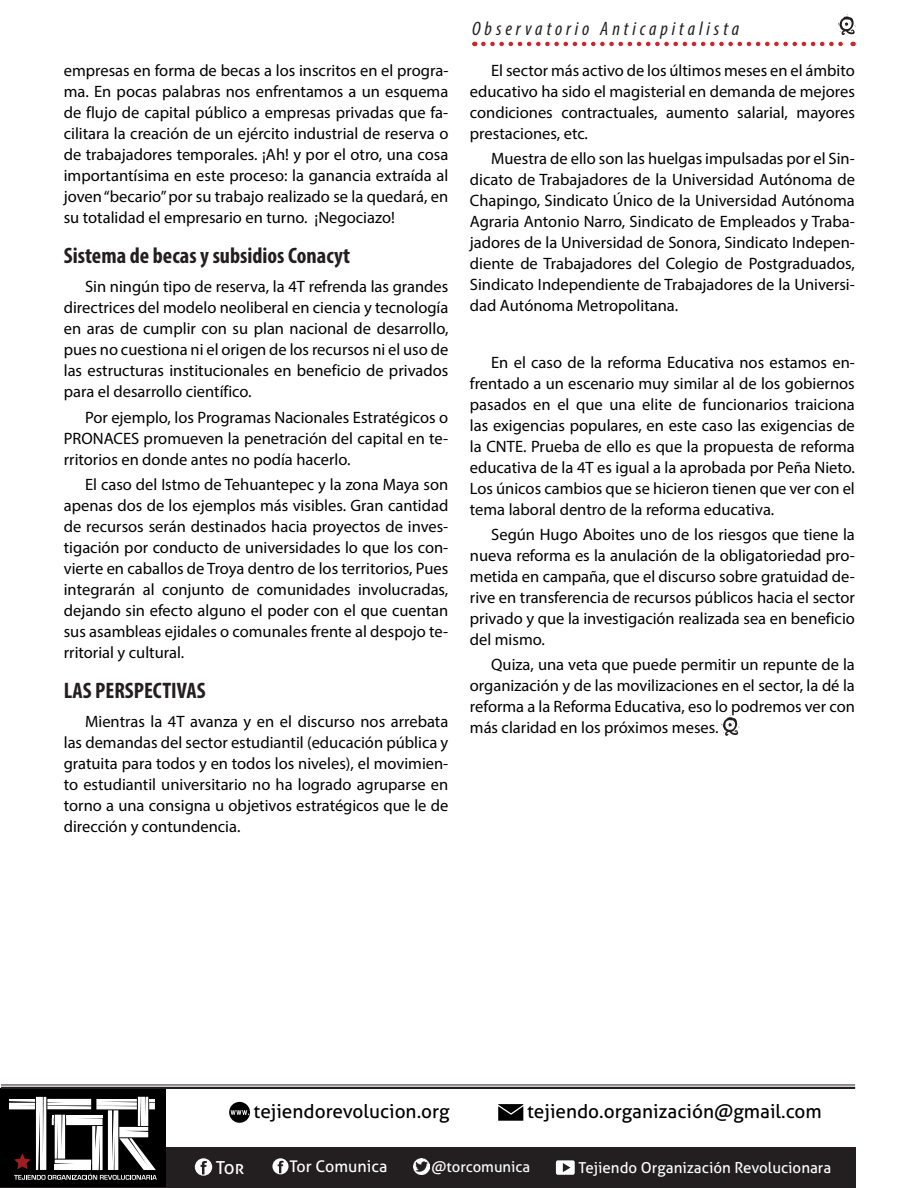
<style>
.page{position:relative;width:918px;height:1188px;background:#fff}
.page>*{position:absolute;margin:0;border:0;box-sizing:border-box;transform-origin:0 0}
.t1{font:700 condensed 22.5px "Myriad Pro";color:#231f20}
.t2{font:italic condensed 19.5px "Myriad Pro";letter-spacing:.2em;color:#231f20}
.t3{font:19.05px "Aller";color:#000}
.t4{font:18px "Aller";color:#fff}
.t5{font:16.5px/21px "Myriad Pro";color:#000;text-align:justify}
.t6{font:16.05px "Aller";color:#fff}
.t7{font:15.15px "Aller";color:#fff}
.t8{font:14.85px "Aller";color:#fff}
</style>
<div class="page">
<svg style="left:483px;top:42px;width:371px;height:4px"></svg>
<svg style="left:838px;top:14px;width:18px;height:21px"></svg>
<svg style="left:722px;top:715px;width:17px;height:21px"></svg>
<div style="left:1px;top:1147px;width:855px;height:41px;background:#231f20"></div>
<svg style="left:498px;top:1104px;width:25px;height:17px"></svg>
<svg style="left:229px;top:1102px;width:21px;height:21px"></svg>
<svg style="left:556px;top:1160px;width:19px;height:15px"></svg>
<svg style="left:195px;top:1158px;width:17px;height:18px"></svg>
<svg style="left:272px;top:1158px;width:17px;height:16px"></svg>
<div style="left:1px;top:1089px;width:165px;height:98px;background:#000001"></div>
<svg style="left:9px;top:1097px;width:148px;height:83px"></svg>
<img style="left:413px;top:1158px;width:16px;height:16px">
<hr style="left:1px;top:1085px;width:854px;height:1px;background:#231f20">
<hr style="left:1px;top:1087px;width:854px;height:2px;background:#231f20">
<p class="t5" style="left:64px;top:60px;width:386px">empresas en forma de becas a los inscritos en el progra&shy;ma. En pocas palabras nos enfrentamos a un esquema de flujo de capital público a empresas privadas que fa&shy;cilitara la creación de un ejército industrial de reserva o de trabajadores temporales. ¡Ah! y por el otro, una cosa importantísima en este proceso: la ganancia extraída al joven “becario” por su trabajo realizado se la quedará, en su totalidad el empresario en turno. ¡Negociazo!</p>
<h1 class="t1" style="left:64px;top:241px;width:288px">Sistema de becas y subsidios Conacyt</h1>
<p class="t5" style="left:64px;top:276px;width:386px;text-indent:21px">Sin ningún tipo de reserva, la 4T refrenda las grandes directrices del modelo neoliberal en ciencia y tecnología en aras de cumplir con su plan nacional de desarrollo, pues no cuestiona ni el origen de los recursos ni el uso de las estructuras institucionales en beneficio de privados para el desarrollo científico.</p>
<p class="t5" style="left:64px;top:406px;width:386px;text-indent:21px">Por ejemplo, los Programas Nacionales Estratégicos o PRONACES promueven la penetración del capital en te&shy;rritorios en donde antes no podía hacerlo.</p>
<p class="t5" style="left:64px;top:474px;width:386px;text-indent:21px">El caso del Istmo de Tehuantepec y la zona Maya son apenas dos de los ejemplos más visibles. Gran cantidad de recursos serán destinados hacia proyectos de inves&shy;tigación por conducto de universidades lo que los con&shy;vierte en caballos de Troya dentro de los territorios, Pues integrarán al conjunto de comunidades involucradas, dejando sin efecto alguno el poder con el que cuentan sus asambleas ejidales o comunales frente al despojo te&shy;rritorial y cultural.</p>
<h1 class="t1" style="left:64px;top:676px;width:144px">LAS PERSPECTIVAS</h1>
<p class="t5" style="left:64px;top:711px;width:386px;text-indent:21px">Mientras la 4T avanza y en el discurso nos arrebata las demandas del sector estudiantil (educación pública y gratuita para todos y en todos los niveles), el movimien&shy;to estudiantil universitario no ha logrado agruparse en torno a una consigna u objetivos estratégicos que le de dirección y contundencia.</p>
<p class="t2" style="left:472px;top:17px;width:269px">Observatorio Anticapitalista</p>
<p class="t5" style="left:470px;top:60px;width:387px;text-indent:21px">El sector más activo de los últimos meses en el ámbito educativo ha sido el magisterial en demanda de mejores condiciones contractuales, aumento salarial, mayores prestaciones, etc.</p>
<p class="t5" style="left:470px;top:148px;width:387px;text-indent:21px">Muestra de ello son las huelgas impulsadas por el Sin&shy;dicato de Trabajadores de la Universidad Autónoma de Chapingo, Sindicato Único de la Universidad Autónoma Agraria Antonio Narro, Sindicato de Empleados y Traba&shy;jadores de la Universidad de Sonora, Sindicato Indepen&shy;diente de Trabajadores del Colegio de Postgraduados, Sindicato Independiente de Trabajadores de la Universi&shy;dad Autónoma Metropolitana.</p>
<p class="t5" style="left:470px;top:351px;width:387px;text-indent:21px">En el caso de la reforma Educativa nos estamos en&shy;frentado a un escenario muy similar al de los gobiernos pasados en el que una elite de funcionarios traiciona las exigencias populares, en este caso las exigencias de la CNTE. Prueba de ello es que la propuesta de reforma educativa de la 4T es igual a la aprobada por Peña Nieto.<br>Los únicos cambios que se hicieron tienen que ver con el tema laboral dentro de la reforma educativa.</p>
<p class="t5" style="left:470px;top:524px;width:387px;text-indent:21px">Según Hugo Aboites uno de los riesgos que tiene la nueva reforma es la anulación de la obligatoriedad pro&shy;metida en campaña, que el discurso sobre gratuidad de&shy;rive en transferencia de recursos públicos hacia el sector privado y que la investigación realizada sea en beneficio del mismo.</p>
<p class="t5" style="left:470px;top:654px;width:387px;text-indent:21px">Quiza, una veta que puede permitir un repunte de la organización y de las movilizaciones en el sector, la dé la reforma a la Reforma Educativa, eso lo podremos ver con más claridad en los próximos meses.</p>
<p class="t3" style="left:254px;top:1100px;width:198px">tejiendorevolucion.org</p>
<p class="t3" style="left:527px;top:1100px;width:296px">tejiendo.organización@gmail.com</p>
<p class="t4" style="left:216px;top:1156px;width:30px">Tor</p>
<p class="t6" style="left:289px;top:1157px;width:100px">Tor Comunica</p>
<p class="t8" style="left:431px;top:1158px;width:100px">@torcomunica</p>
<p class="t7" style="left:579px;top:1158px;width:254px">Tejiendo Organización Revolucionara</p>
</div>
